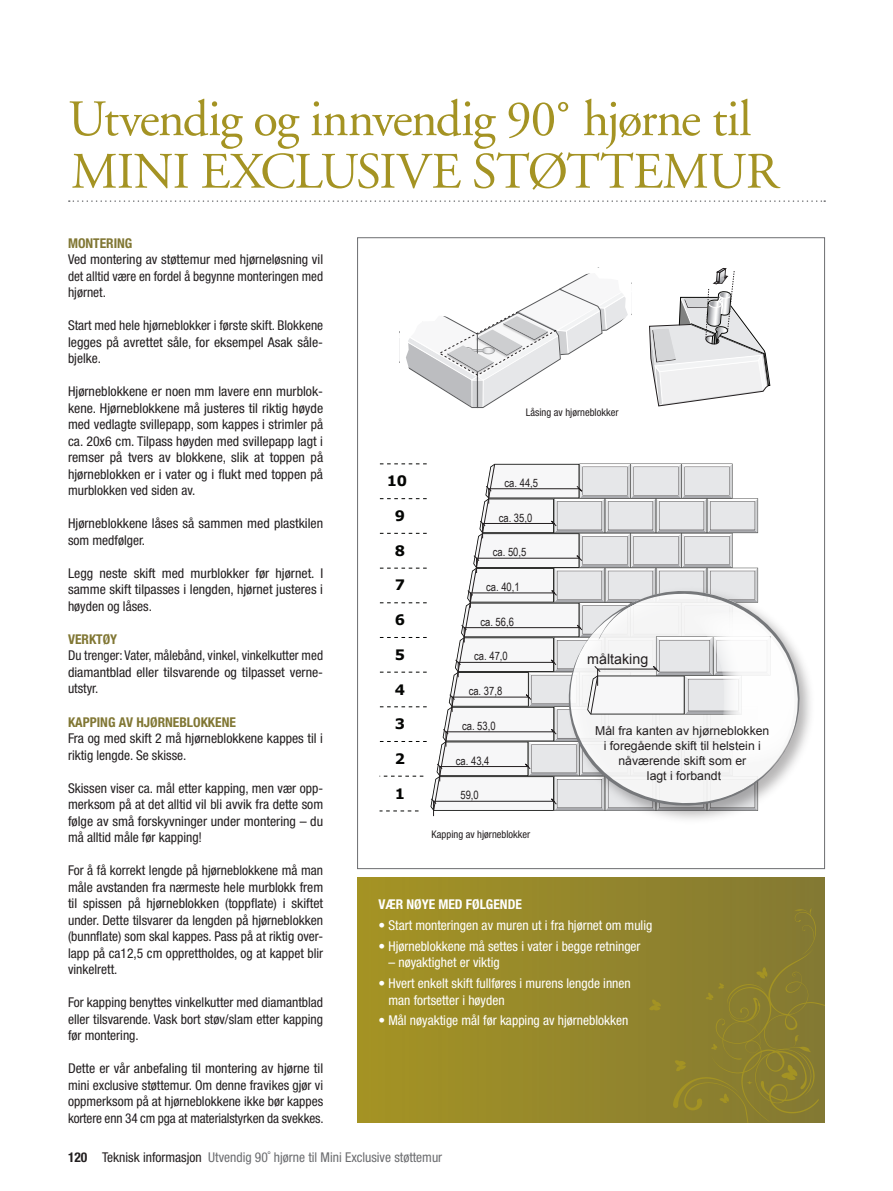
<style>
.page{position:relative;width:893px;height:1191px;background:#fff}
.page>*{position:absolute;margin:0;border:0;box-sizing:border-box;transform-origin:0 0}
.t1{font:51px/52.5px "Adobe Garamond";letter-spacing:-.015em;color:#a49323}
.t2{font:700 14.4px "Verdana";color:#040503}
.t3{font:14.25px "Arial";color:#231f20}
.t4{font:condensed 13.5px/16.5px "Helvetica Neue";color:#231f20;text-align:justify}
.t5{font:condensed 13.5px/16.5px "Helvetica Neue";color:#fff}
.t6{font:condensed 13.5px "Helvetica Neue";color:#6c6d70}
.t7{font:700 condensed 13.5px "Helvetica Neue";color:#817734}
.t8{font:700 condensed 13.5px "Helvetica Neue";color:#fff}
.t9{font:12.3px/14.7px "Arial";color:#231f20;text-align:center}
.t10{font:11.55px "Arial Narrow";color:#231f20}
.t11{font:condensed 10.5px "Helvetica Neue";color:#231f20}
.s1{font-weight:700;color:#231f20}
.s2{color:#231f20}
</style>
<div class="page">
<svg style="left:380px;top:463px;width:379px;height:353px"></svg>
<svg style="left:566px;top:588px;width:238px;height:234px;fill:#f5f5f5"></svg>
<svg style="left:649px;top:268px;width:121px;height:138px"></svg>
<svg style="left:69px;top:200px;width:756px;height:2px"></svg>
<div style="left:357px;top:877px;width:468px;height:246px;background:#998b29"></div>
<img style="left:650px;top:908px;width:175px;height:215px">
<svg style="left:406px;top:273px;width:222px;height:136px"></svg>
<h1 class="t1" style="left:68px;top:94px;width:712px">UTVENDIG OG INNVENDIG 90˚ HJØRNE TIL<br>MINI EXCLUSIVE STØTTEMUR</h1>
<p class="t7" style="left:68px;top:235px;width:66px">MONTERING</p>
<p class="t4" style="left:68px;top:251px;width:257px">Ved montering av støttemur med hjørneløsning vil det alltid være en fordel å begynne monteringen med hjørnet.</p>
<p class="t4" style="left:68px;top:317px;width:257px">Start med hele hjørneblokker i første skift. Blokkene legges på avrettet såle, for eksempel Asak såle&shy;bjelke.</p>
<p class="t4" style="left:68px;top:383px;width:257px">Hjørneblokkene er noen mm lavere enn murblok&shy;kene. Hjørneblokkene må justeres til riktig høyde med vedlagte svillepapp, som kappes i strimler på ca. 20x6 cm. Tilpass høyden med svillepapp lagt i remser på tvers av blokkene, slik at toppen på hjørneblokken er i vater og i flukt med toppen på murblokken ved siden av.</p>
<p class="t4" style="left:68px;top:515px;width:257px">Hjørneblokkene låses så sammen med plastkilen som medfølger.</p>
<p class="t4" style="left:68px;top:565px;width:257px">Legg neste skift med murblokker før hjørnet. I samme skift tilpasses i lengden, hjørnet justeres i høyden og låses.</p>
<p class="t7" style="left:68px;top:631px;width:51px">VERKTØY</p>
<p class="t4" style="left:68px;top:647px;width:257px">Du trenger: Vater, målebånd, vinkel, vinkelkutter med diamantblad eller tilsvarende og tilpasset verne&shy;utstyr.</p>
<p class="t7" style="left:68px;top:713px;width:169px">KAPPING AV HJØRNEBLOKKENE</p>
<p class="t4" style="left:68px;top:730px;width:257px">Fra og med skift 2 må hjørneblokkene kappes til i riktig lengde. Se skisse.</p>
<p class="t4" style="left:68px;top:779px;width:257px">Skissen viser ca. mål etter kapping, men vær opp&shy;merksom på at det alltid vil bli avvik fra dette som følge av små forskyvninger under montering – du må alltid måle før kapping!</p>
<p class="t4" style="left:68px;top:862px;width:257px">For å få korrekt lengde på hjørneblokkene må man måle avstanden fra nærmeste hele murblokk frem til spissen på hjørneblokken (toppflate) i skiftet under. Dette tilsvarer da lengden på hjørneblokken (bunnflate) som skal kappes. Pass på at riktig over&shy;lapp på ca12,5 cm opprettholdes, og at kappet blir vinkelrett.</p>
<p class="t4" style="left:68px;top:994px;width:257px">For kapping benyttes vinkelkutter med diamantblad eller tilsvarende. Vask bort støv/slam etter kapping før montering.</p>
<p class="t4" style="left:68px;top:1060px;width:257px">Dette er vår anbefaling til montering av hjørne til mini exclusive støttemur. Om denne fravikes gjør vi oppmerksom på at hjørneblokkene ikke bør kappes kortere enn 34 cm pga at materialstyrken da svekkes.</p>
<p class="t2" style="left:387px;top:472px;width:22px">10</p>
<p class="t2" style="left:395px;top:506px;width:12px">9</p>
<p class="t2" style="left:395px;top:541px;width:12px">8</p>
<p class="t2" style="left:395px;top:576px;width:12px">7</p>
<p class="t2" style="left:395px;top:611px;width:12px">6</p>
<p class="t2" style="left:395px;top:645px;width:12px">5</p>
<p class="t2" style="left:395px;top:680px;width:12px">4</p>
<p class="t2" style="left:395px;top:715px;width:12px">3</p>
<p class="t2" style="left:395px;top:749px;width:12px">2</p>
<p class="t11" style="left:526px;top:406px;width:94px">Låsing av hjørneblokker</p>
<p class="t10" style="left:504px;top:474px;width:35px">ca. 44,5</p>
<p class="t10" style="left:499px;top:509px;width:35px">ca. 35,0</p>
<p class="t10" style="left:493px;top:544px;width:35px">ca. 50,5</p>
<p class="t10" style="left:486px;top:578px;width:35px">ca. 40,1</p>
<p class="t10" style="left:480px;top:613px;width:35px">ca. 56,6</p>
<p class="t10" style="left:474px;top:648px;width:35px">ca. 47,0</p>
<p class="t10" style="left:469px;top:682px;width:35px">ca. 37,8</p>
<p class="t10" style="left:462px;top:717px;width:35px">ca. 53,0</p>
<p class="t10" style="left:456px;top:752px;width:35px">ca. 43,4</p>
<p class="t3" style="left:587px;top:649px;width:63px">måltaking</p>
<p class="t9" style="left:595px;top:724px;width:176px">Mål fra kanten av hjørneblokken i foregående skift til helstein i nåværende skift som er<br>lagt i forbandt</p>
<p class="t2" style="left:395px;top:784px;width:12px">1</p>
<p class="t10" style="left:460px;top:787px;width:20px">59,0</p>
<p class="t11" style="left:432px;top:828px;width:100px">Kapping av hjørneblokker</p>
<p class="t8" style="left:378px;top:896px;width:145px">VÆR NØYE MED FØLGENDE</p>
<p class="t5" style="left:378px;top:917px;width:275px">• Start monteringen av muren ut i fra hjørnet om mulig</p>
<p class="t5" style="left:378px;top:937px;width:264px">• Hjørneblokkene må settes i vater i begge retninger</p>
<p class="t5" style="left:388px;top:954px;width:113px">– nøyaktighet er viktig</p>
<p class="t5" style="left:388px;top:975px;width:244px;text-indent:-10px">• Hvert enkelt skift fullføres i murens lengde innen man fortsetter i høyden</p>
<p class="t5" style="left:378px;top:1012px;width:251px">• Mål nøyaktige mål før kapping av hjørneblokken</p>
<p class="t6" style="left:68px;top:1149px;width:376px"><span class="s1">120</span> <span class="s2">Teknisk informasjon</span> Utvendig 90˚ hjørne til Mini Exclusive støttemur</p>
</div>
